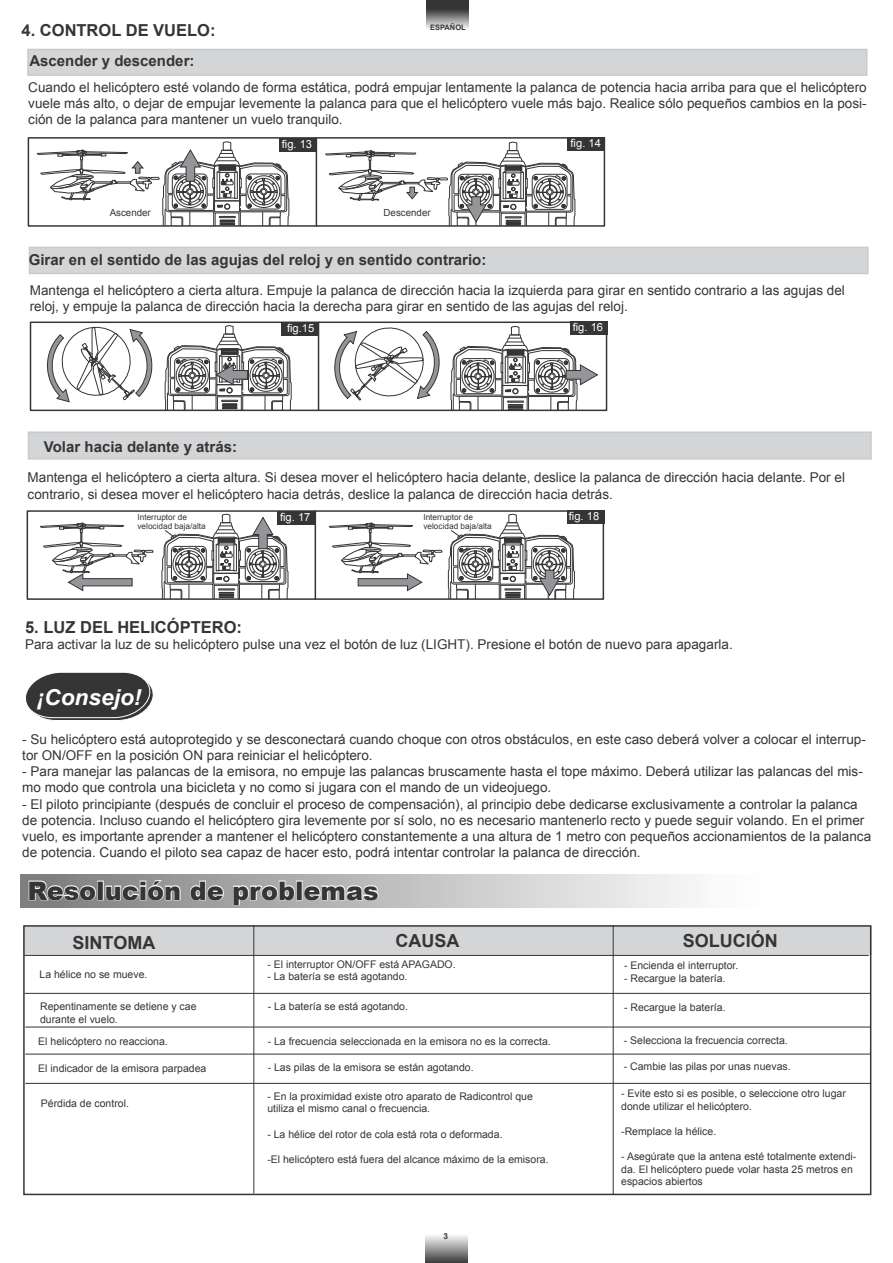
<style>
.page{position:relative;width:893px;height:1263px;background:#fff}
.page>*{position:absolute;margin:0;border:0;box-sizing:border-box;transform-origin:0 0}
.t1{font:900 25.5px "Arial";color:#363536}
.t2{font:italic 700 21.9px "Arial";color:#fff;scale:1.04 1}
.t3{font:700 18px "Arial";color:#363536}
.t4{font:700 16.5px "Arial";color:#363536}
.t5{font:700 15px "Arial";color:#363536}
.t6{font:13.5px/16.2px "Arial";color:#363536}
.t7{font:11.1px "Arial";color:#fff}
.t8{font:10.5px/12.6px "Arial";color:#363536}
.t9{font:9.75px "Arial";color:#363536}
.t10{font:8.25px/9.9px "Arial";color:#363536}
.t11{font:700 8.25px "Arial";color:#363536}
.t12{font:700 7.5px "Arial";color:#363536}
</style>
<div class="page">
<div style="left:28px;top:49px;width:839px;height:26px;background:#d4d5d7"></div>
<div style="left:27px;top:49px;width:840px;height:27px;border:2px solid #c9cacc"></div>
<div style="left:29px;top:247px;width:839px;height:26px;background:#d4d5d7"></div>
<div style="left:29px;top:247px;width:839px;height:27px;border:2px solid #c9cacc"></div>
<div style="left:29px;top:432px;width:842px;height:27px;background:#d4d5d7"></div>
<div style="left:28px;top:431px;width:844px;height:29px;border:2px solid #c9cacc"></div>
<div style="left:425px;top:1233px;width:43px;height:30px;background:linear-gradient(to bottom,#fff,#434343)"></div>
<svg style="left:426px;top:0;width:43px;height:29px"></svg>
<div style="left:21px;top:874px;width:829px;height:34px;background:linear-gradient(to right,#7e7e7e,#fff)"></div>
<svg style="left:28px;top:879px;width:69px;height:23px"></svg>
<div style="left:97px;top:880px;width:7px;height:20px;border:2px solid #fff"></div>
<svg style="left:105px;top:879px;width:76px;height:22px"></svg>
<svg style="left:189px;top:880px;width:36px;height:22px"></svg>
<svg style="left:232px;top:880px;width:64px;height:26px"></svg>
<div style="left:296px;top:880px;width:7px;height:20px;border:2px solid #fff"></div>
<svg style="left:303px;top:884px;width:77px;height:18px"></svg>
<svg style="left:25px;top:672px;width:129px;height:49px;background:#5b5a5b"></svg>
<div style="left:24px;top:926px;width:848px;height:29px;background:#d4d5d7"></div>
<div style="left:23px;top:925px;width:848px;height:270px;border:2px solid #363536"></div>
<hr style="left:613px;top:925px;width:1px;height:269px;background:#363536">
<hr style="left:253px;top:925px;width:1px;height:268px;background:#363536">
<hr style="left:24px;top:955px;width:845px;height:1px;background:#363536">
<hr style="left:25px;top:993px;width:845px;height:1px;background:#363536">
<hr style="left:25px;top:1027px;width:845px;height:1px;background:#363536">
<hr style="left:25px;top:1083px;width:846px;height:1px;background:#363536">
<div style="left:30px;top:322px;width:577px;height:89px;border:2px solid #363536"></div>
<hr style="left:318px;top:322px;width:1px;height:88px;background:#363536">
<div style="left:281px;top:322px;width:38px;height:14px;background:#363536"></div>
<div style="left:570px;top:322px;width:37px;height:13px;background:#363536"></div>
<svg style="left:43px;top:323px;width:113px;height:80px"></svg>
<svg style="left:331px;top:324px;width:112px;height:77px"></svg>
<svg style="left:165px;top:324px;width:127px;height:86px"></svg>
<svg style="left:451px;top:326px;width:148px;height:85px"></svg>
<div style="left:27px;top:510px;width:577px;height:90px;border:2px solid #363536"></div>
<hr style="left:315px;top:511px;width:1px;height:88px;background:#363536">
<div style="left:277px;top:511px;width:38px;height:13px;background:#363536"></div>
<div style="left:567px;top:510px;width:37px;height:14px;background:#363536"></div>
<svg style="left:329px;top:523px;width:113px;height:69px"></svg>
<svg style="left:40px;top:523px;width:113px;height:69px"></svg>
<svg style="left:162px;top:513px;width:126px;height:86px"></svg>
<svg style="left:448px;top:513px;width:127px;height:86px"></svg>
<div style="left:28px;top:137px;width:577px;height:90px;border:2px solid #363536"></div>
<hr style="left:316px;top:138px;width:1px;height:88px;background:#363536">
<div style="left:279px;top:138px;width:37px;height:13px;background:#363536"></div>
<div style="left:568px;top:137px;width:37px;height:14px;background:#363536"></div>
<svg style="left:37px;top:141px;width:252px;height:85px"></svg>
<svg style="left:325px;top:141px;width:250px;height:85px"></svg>
<hr style="left:25px;top:1054px;width:845px;height:1px;background:#363536">
<p class="t4" style="left:22px;top:20px;width:196px">4. CONTROL DE VUELO:</p>
<p class="t5" style="left:29px;top:50px;width:167px">Ascender y descender:</p>
<p class="t12" style="left:430px;top:22px;width:37px">ESPAÑOL</p>
<p class="t6" style="left:28px;top:79px;width:840px;text-align:justify">Cuando el helicóptero esté volando de forma estática, podrá empujar lentamente la palanca de potencia hacia arriba para que el helicóptero vuele más alto, o dejar de empujar levemente la palanca para que el helicóptero vuele más bajo. Realice sólo pequeños cambios en la posi&shy;ción de la palanca para mantener un vuelo tranquilo.</p>
<p class="t7" style="left:282px;top:136px;width:32px">fig. 13</p>
<p class="t7" style="left:570px;top:136px;width:32px">fig. 14</p>
<p class="t9" style="left:110px;top:206px;width:43px">Ascender</p>
<p class="t9" style="left:384px;top:206px;width:49px">Descender</p>
<p class="t5" style="left:29px;top:250px;width:459px">Girar en el sentido de las agujas del reloj y en sentido contrario:</p>
<p class="t6" style="left:30px;top:282px;width:817px">Mantenga el helicóptero a cierta altura. Empuje la palanca de dirección hacia la izquierda para girar en sentido contrario a las agujas del reloj, y empuje la palanca de dirección hacia la derecha para girar en sentido de las agujas del reloj.</p>
<p class="t5" style="left:44px;top:437px;width:195px">Volar hacia delante y atrás:</p>
<p class="t7" style="left:287px;top:321px;width:29px">fig.15</p>
<p class="t7" style="left:573px;top:320px;width:32px">fig. 16</p>
<p class="t6" style="left:28px;top:470px;width:819px">Mantenga el helicóptero a cierta altura. Si desea mover el helicóptero hacia delante, deslice la palanca de dirección hacia delante. Por el contrario, si desea mover el helicóptero hacia detrás, deslice la palanca de dirección hacia detrás.</p>
<p class="t7" style="left:280px;top:510px;width:32px">fig. 17</p>
<p class="t7" style="left:569px;top:509px;width:32px">fig. 18</p>
<p class="t10" style="left:137px;top:512px;width:70px">Interruptor de velocidad baja/alta</p>
<p class="t10" style="left:423px;top:512px;width:70px">Interruptor de velocidad baja/alta</p>
<p class="t4" style="left:25px;top:616px;width:218px">5. LUZ DEL HELICÓPTERO:</p>
<p class="t6" style="left:25px;top:636px;width:709px">Para activar la luz de su helicóptero pulse una vez el botón de luz (LIGHT). Presione el botón de nuevo para apagarla.</p>
<h2 class="t2" style="left:37px;top:683px;width:102px">¡Consejo!</h2>
<p class="t6" style="left:22px;top:731px;width:845px">- Su helicóptero está autoprotegido y se desconectará cuando choque con otros obstáculos, en este caso deberá volver a colocar el interrup&shy;tor ON/OFF en la posición ON para reiniciar el helicóptero.</p>
<p class="t6" style="left:22px;top:763px;width:842px">- Para manejar las palancas de la emisora, no empuje las palancas bruscamente hasta el tope máximo. Deberá utilizar las palancas del mis&shy;mo modo que controla una bicicleta y no como si jugara con el mando de un videojuego.</p>
<p class="t6" style="left:22px;top:796px;width:850px">- El piloto principiante (después de concluir el proceso de compensación), al principio debe dedicarse exclusivamente a controlar la palanca de potencia. Incluso cuando el helicóptero gira levemente por sí solo, no es necesario mantenerlo recto y puede seguir volando. En el primer vuelo, es importante aprender a mantener el helicóptero constantemente a una altura de 1 metro con pequeños accionamientos de la palanca de potencia. Cuando el piloto sea capaz de hacer esto, podrá intentar controlar la palanca de dirección.</p>
<h1 class="t1" style="left:27px;top:872px;width:353px">Resolución de problemas</h1>
<h3 class="t3" style="left:73px;top:930px;width:84px">SINTOMA</h3>
<h3 class="t3" style="left:395px;top:929px;width:65px">CAUSA</h3>
<h3 class="t3" style="left:683px;top:929px;width:97px">SOLUCIÓN</h3>
<p class="t8" style="left:40px;top:968px;width:109px">La hélice no se mueve.</p>
<p class="t8" style="left:40px;top:1000px;width:158px">Repentinamente se detiene y cae durante el vuelo.</p>
<p class="t8" style="left:38px;top:1035px;width:131px">El helicóptero no reacciona.</p>
<p class="t8" style="left:38px;top:1062px;width:170px">El indicador de la emisora parpadea</p>
<p class="t8" style="left:41px;top:1097px;width:90px">Pérdida de control.</p>
<p class="t8" style="left:267px;top:958px;width:190px">- El interruptor ON/OFF está APAGADO.</p>
<p class="t8" style="left:267px;top:970px;width:142px">- La batería se está agotando.</p>
<p class="t8" style="left:268px;top:1000px;width:142px">- La batería se está agotando.</p>
<p class="t8" style="left:268px;top:1035px;width:285px">- La frecuencia seleccionada en la emisora no es la correcta.</p>
<p class="t8" style="left:268px;top:1061px;width:208px">- Las pilas de la emisora se están agotando.</p>
<p class="t8" style="left:267px;top:1090px;width:267px">- En la proximidad existe otro aparato de Radicontrol que utiliza el mismo canal o frecuencia.</p>
<p class="t8" style="left:267px;top:1128px;width:237px">- La hélice del rotor de cola está rota o deformada.</p>
<p class="t8" style="left:267px;top:1153px;width:283px">-El helicóptero está fuera del alcance máximo de la emisora.</p>
<p class="t11" style="left:444px;top:1231px;width:6px">3</p>
<p class="t8" style="left:624px;top:959px;width:116px">- Encienda el interruptor.</p>
<p class="t8" style="left:624px;top:972px;width:103px">- Recargue la batería.</p>
<p class="t8" style="left:624px;top:1001px;width:103px">- Recargue la batería.</p>
<p class="t8" style="left:624px;top:1034px;width:165px">- Selecciona la frecuencia correcta.</p>
<p class="t8" style="left:624px;top:1060px;width:168px">- Cambie las pilas por unas nuevas.</p>
<p class="t8" style="left:621px;top:1087px;width:226px">- Evite esto si es posible, o seleccione otro lugar donde utilizar el helicóptero.</p>
<p class="t8" style="left:621px;top:1125px;width:97px">-Remplace la hélice.</p>
<p class="t8" style="left:621px;top:1150px;width:237px">- Asegúrate que la antena esté totalmente extendi&shy;da. El helicóptero puede volar hasta 25 metros en espacios abiertos</p>
</div>
